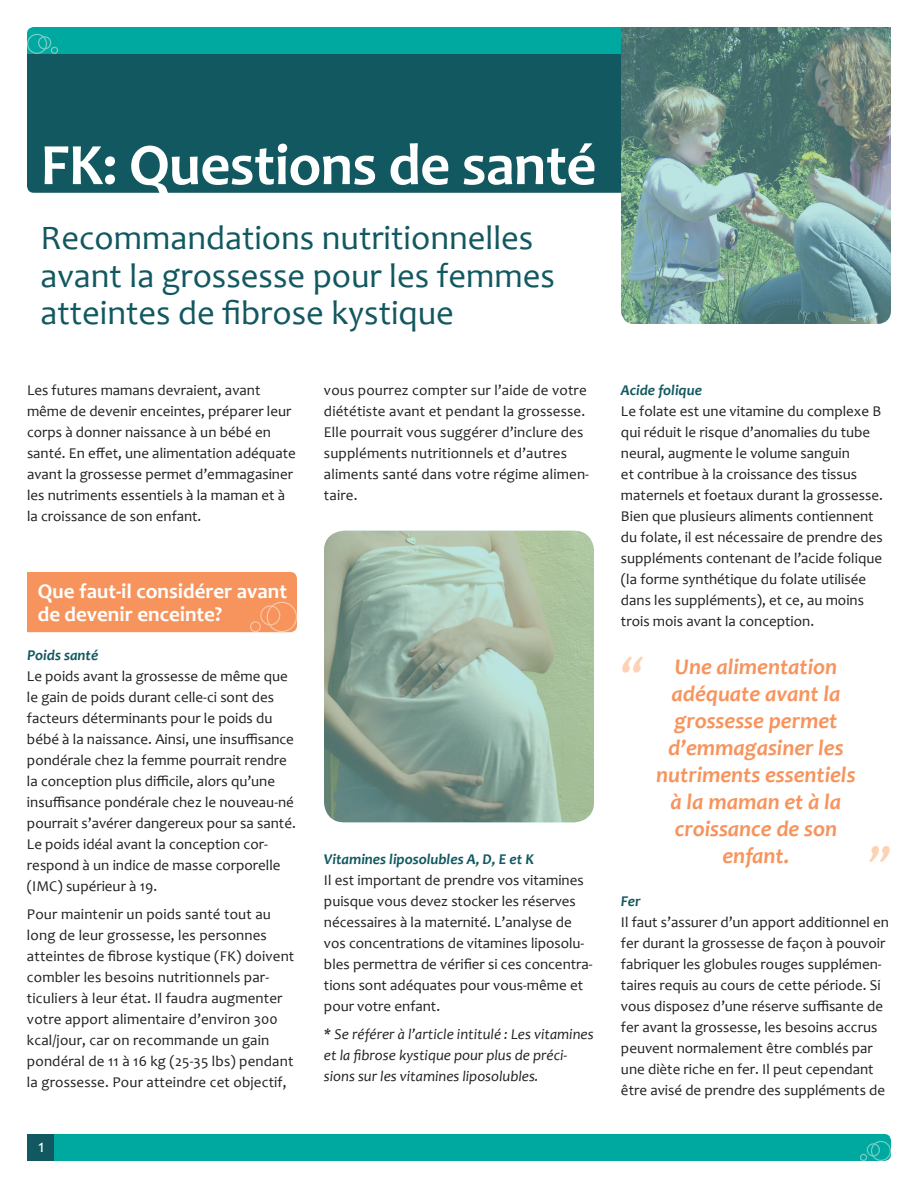
<style>
.page{position:relative;width:918px;height:1188px;background:#fff}
.page>*{position:absolute;margin:0;border:0;box-sizing:border-box;transform-origin:0 0}
.t1{font:700 59.25px "Candara";letter-spacing:-.01em;color:#fff}
.t2{font:italic 700 45px "Candara";color:#fcd1b4}
.t3{font:34.5px/37.5px "Candara";color:#115860}
.t4{font:italic 700 22.5px/27px "Candara";color:#f7945d;text-align:center}
.t5{font:700 21px/22.5px "Candara";color:#fff}
.t6{font:18px "Candara";color:#fff}
.t7{font:15px/21px "Candara";color:#231f20}
.t8{font:italic 15px/21px "Candara";color:#231f20}
.s1{font-weight:700;font-style:italic;color:#115860}
</style>
<div class="page">
<div style="left:27px;top:27px;width:594px;height:27px;background:#00a9a0"></div>
<div style="left:27px;top:54px;width:594px;height:139px;background:#115860"></div>
<div style="left:54px;top:1134px;width:837px;height:27px;background:#00a9a0"></div>
<div style="left:27px;top:1134px;width:27px;height:27px;background:#115860"></div>
<div style="left:871px;top:1141px;width:20px;height:20px;border:1px solid #79ccc9;border-radius:50%"></div>
<div style="left:867px;top:1143px;width:13px;height:14px;border:1px solid #79ccc9;border-radius:50%"></div>
<div style="left:860px;top:1154px;width:7px;height:7px;border:1px solid #79ccc9;border-radius:50%"></div>
<div style="left:27px;top:34px;width:20px;height:20px;border:1px solid #79ccc9;border-radius:50%"></div>
<div style="left:38px;top:36px;width:13px;height:13px;border:1px solid #79ccc9;border-radius:50%"></div>
<div style="left:51px;top:47px;width:7px;height:7px;border:1px solid #79ccc9;border-radius:50%"></div>
<div style="left:27px;top:572px;width:270px;height:60px;background:#f7945d"></div>
<div style="left:267px;top:602px;width:30px;height:30px;border:1px solid #fbc6a3;border-radius:50%"></div>
<div style="left:260px;top:605px;width:20px;height:20px;border:1px solid #fbc6a3;border-radius:50%"></div>
<div style="left:250px;top:621px;width:11px;height:11px;border:1px solid #fbc6a3;border-radius:50%"></div>
<img style="left:621px;top:27px;width:270px;height:297px">
<img style="left:324px;top:531px;width:270px;height:291px">
<p class="t1" style="left:40px;top:129px;width:557px">FK: Questions de santé</p>
<p class="t3" style="left:40px;top:219px;width:516px">Recommandations nutritionnelles avant la grossesse pour les femmes atteintes de fibrose kystique</p>
<p class="t7" style="left:27px;top:380px;width:270px">Les futures mamans devraient, avant même de devenir enceintes, préparer leur corps à donner naissance à un bébé en santé. En effet, une alimentation adéquate avant la grossesse permet d’emmagasiner les nutriments essentiels à la maman et à la croissance de son enfant.</p>
<p class="t5" style="left:38px;top:580px;width:251px">Que faut-il considérer avant de devenir enceinte?</p>
<p class="t7" style="left:27px;top:645px;width:270px"><span class="s1">Poids santé<br></span>Le poids avant la grossesse de même que le gain de poids durant celle-ci sont des facteurs déterminants pour le poids du bébé à la naissance. Ainsi, une insuffisance pondérale chez la femme pourrait rendre la conception plus difficile, alors qu’une insuffisance pondérale chez le nouveau-né pourrait s’avérer dangereux pour sa santé.<br>Le poids idéal avant la conception cor&shy;respond à un indice de masse corporelle (IMC) supérieur à 19.</p>
<p class="t7" style="left:27px;top:903px;width:269px">Pour maintenir un poids santé tout au long de leur grossesse, les personnes atteintes de fibrose kystique (FK) doivent combler les besoins nutritionnels par&shy;ticuliers à leur état. Il faudra augmenter votre apport alimentaire d’environ 300 kcal/jour, car on recommande un gain pondéral de 11 à 16 kg (25-35 lbs) pendant la grossesse. Pour atteindre cet objectif,</p>
<p class="t6" style="left:38px;top:1135px;width:8px">1</p>
<p class="t7" style="left:324px;top:380px;width:267px">vous pourrez compter sur l’aide de votre diététiste avant et pendant la grossesse.<br>Elle pourrait vous suggérer d’inclure des suppléments nutritionnels et d’autres aliments santé dans votre régime alimen&shy;taire.</p>
<p class="t7" style="left:324px;top:849px;width:270px"><span class="s1">Vitamines liposolubles A, D, E et K<br></span>Il est important de prendre vos vitamines puisque vous devez stocker les réserves nécessaires à la maternité. L’analyse de vos concentrations de vitamines liposolu&shy;bles permettra de vérifier si ces concentra&shy;tions sont adéquates pour vous-même et pour votre enfant.</p>
<p class="t8" style="left:324px;top:1023px;width:271px">* Se référer à l’article intitulé : Les vitamines et la fibrose kystique pour plus de préci&shy;sions sur les vitamines liposolubles.</p>
<p class="t7" style="left:621px;top:380px;width:263px"><span class="s1">Acide folique<br></span>Le folate est une vitamine du complexe B qui réduit le risque d’anomalies du tube neural, augmente le volume sanguin<br>et contribue à la croissance des tissus maternels et foetaux durant la grossesse.<br>Bien que plusieurs aliments contiennent du folate, il est nécessaire de prendre des suppléments contenant de l’acide folique (la forme synthétique du folate utilisée dans les suppléments), et ce, au moins trois mois avant la conception.</p>
<p class="t2" style="left:621px;top:647px;width:24px">“</p>
<p class="t4" style="left:675px;top:653px;width:164px">Une alimentation</p>
<p class="t4" style="left:671px;top:680px;width:170px">adéquate avant la</p>
<p class="t4" style="left:675px;top:707px;width:164px">grossesse permet</p>
<p class="t4" style="left:656px;top:734px;width:201px">d’emmagasiner les nutriments essentiels à la maman et à la croissance de son</p>
<p class="t4" style="left:723px;top:842px;width:69px">enfant.</p>
<p class="t2" style="left:868px;top:836px;width:24px">”</p>
<p class="t7" style="left:621px;top:891px;width:270px"><span class="s1">Fer<br></span>Il faut s’assurer d’un apport additionnel en fer durant la grossesse de façon à pouvoir fabriquer les globules rouges supplémen&shy;taires requis au cours de cette période. Si vous disposez d’une réserve suffisante de fer avant la grossesse, les besoins accrus peuvent normalement être comblés par une diète riche en fer. Il peut cependant être avisé de prendre des suppléments de</p>
</div>
